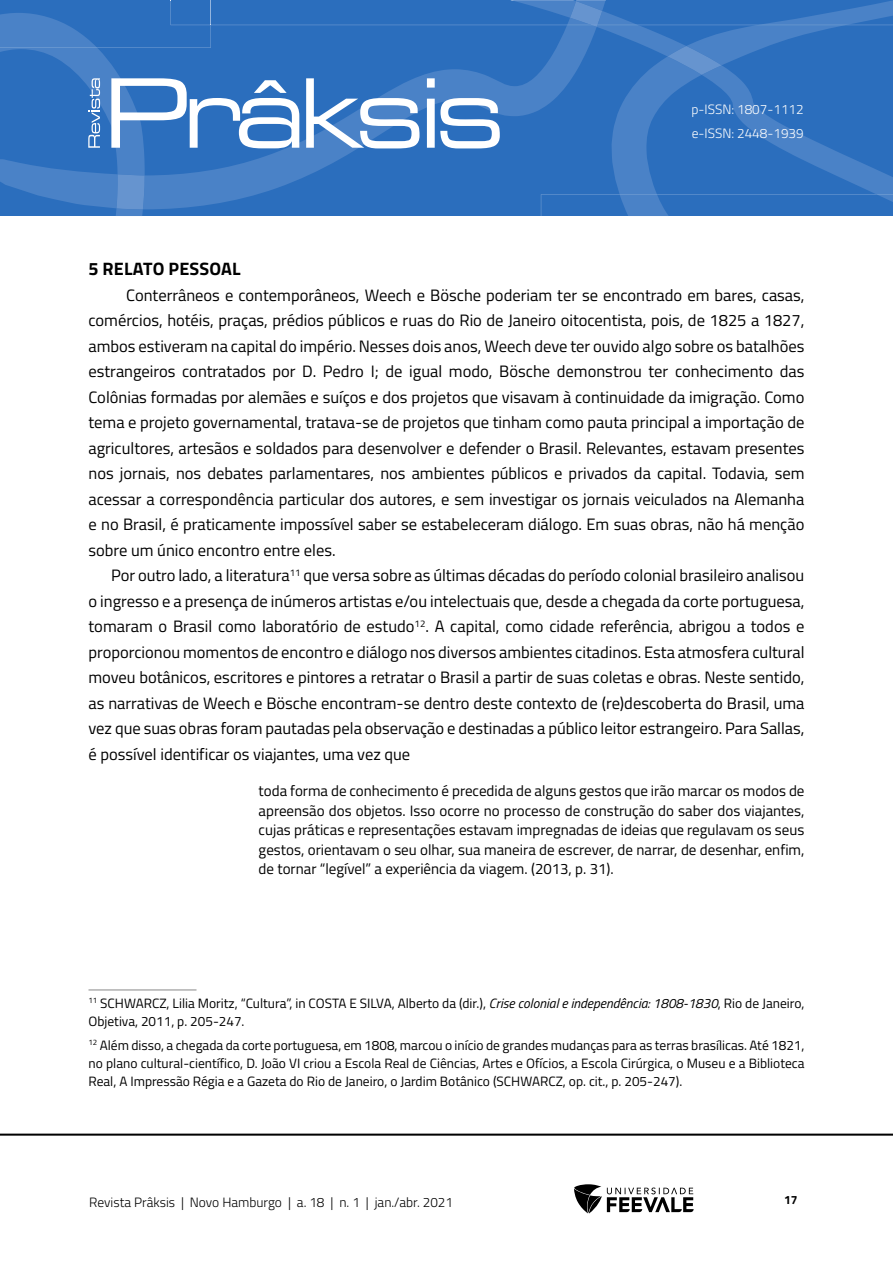
<style>
.page{position:relative;width:893px;height:1263px;background:#fff}
.page>*{position:absolute;margin:0;border:0;box-sizing:border-box;transform-origin:0 0}
.t1{font:700 18px "Titillium Web";letter-spacing:.01em;color:#000}
.t2{font:16.5px/25.5px "Titillium Web";color:#000;text-align:justify}
.t3{font:15px/19.5px "Titillium Web";color:#000;text-align:justify}
.t4{font:13.5px/18px "Titillium Web";color:#000}
.t5{font:300 13.5px "Titillium Web";color:#000}
.t6{font:300 13.5px/24px "Titillium Web";color:#fff}
.t7{font:700 12px "Titillium Web";color:#000}
.s1{font-style:italic}
</style>
<div class="page">
<hr style="left:0;top:1133px;width:893px;height:3px;background:#000">
<svg style="left:574px;top:1184px;width:120px;height:29px"></svg>
<svg style="left:0;top:0;width:893px;height:216px;background:#3c79c2"></svg>
<hr style="left:88px;top:989px;width:108px;height:1px;background:#878787">
<p class="t6" style="left:691px;top:97px;width:114px">p-ISSN: 1807-1112 e-ISSN: 2448-1939</p>
<p class="t1" style="left:88px;top:255px;width:154px">5 RELATO PESSOAL</p>
<p class="t2" style="left:88px;top:282px;width:718px;text-indent:38px">Conterrâneos e contemporâneos, Weech e Bösche poderiam ter se encontrado em bares, casas, comércios, hotéis, praças, prédios públicos e ruas do Rio de Janeiro oitocentista, pois, de 1825 a 1827, ambos estiveram na capital do império. Nesses dois anos, Weech deve ter ouvido algo sobre os batalhões estrangeiros contratados por D. Pedro I; de igual modo, Bösche demonstrou ter conhecimento das Colônias formadas por alemães e suíços e dos projetos que visavam à continuidade da imigração. Como tema e projeto governamental, tratava-se de projetos que tinham como pauta principal a importação de agricultores, artesãos e soldados para desenvolver e defender o Brasil. Relevantes, estavam presentes nos jornais, nos debates parlamentares, nos ambientes públicos e privados da capital. Todavia, sem acessar a correspondência particular dos autores, e sem investigar os jornais veiculados na Alemanha e no Brasil, é praticamente impossível saber se estabeleceram diálogo. Em suas obras, não há menção sobre um único encontro entre eles.</p>
<p class="t2" style="left:88px;top:562px;width:718px;text-indent:23px">Por outro lado, a literatura<sup>11</sup> que versa sobre as últimas décadas do período colonial brasileiro analisou o ingresso e a presença de inúmeros artistas e/ou intelectuais que, desde a chegada da corte portuguesa, tomaram o Brasil como laboratório de estudo<sup>12</sup>. A capital, como cidade referência, abrigou a todos e proporcionou momentos de encontro e diálogo nos diversos ambientes citadinos. Esta atmosfera cultural moveu botânicos, escritores e pintores a retratar o Brasil a partir de suas coletas e obras. Neste sentido, as narrativas de Weech e Bösche encontram-se dentro deste contexto de (re)descoberta do Brasil, uma vez que suas obras foram pautadas pela observação e destinadas a público leitor estrangeiro. Para Sallas, é possível identificar os viajantes, uma vez que</p>
<p class="t3" style="left:259px;top:780px;width:547px">toda forma de conhecimento é precedida de alguns gestos que irão marcar os modos de apreensão dos objetos. Isso ocorre no processo de construção do saber dos viajantes, cujas práticas e representações estavam impregnadas de ideias que regulavam os seus gestos, orientavam o seu olhar, sua maneira de escrever, de narrar, de desenhar, enfim, de tornar “legível” a experiência da viagem. (2013, p. 31).</p>
<p class="t4" style="left:88px;top:993px;width:717px"><sup>11</sup> SCHWARCZ, Lilia Moritz, “Cultura”, in COSTA E SILVA, Alberto da (dir.), <span class="s1">Crise colonial e independência: 1808-1830</span>, Rio de Janeiro,<br>Objetiva, 2011, p. 205-247.</p>
<p class="t4" style="left:88px;top:1035px;width:717px;text-align:justify"><sup>12</sup> Além disso, a chegada da corte portuguesa, em 1808, marcou o início de grandes mudanças para as terras brasílicas. Até 1821, no plano cultural-científico, D. João VI criou a Escola Real de Ciências, Artes e Ofícios, a Escola Cirúrgica, o Museu e a Biblioteca Real, A Impressão Régia e a Gazeta do Rio de Janeiro, o Jardim Botânico (SCHWARCZ, op. cit., p. 205-247).</p>
<p class="t5" style="left:89px;top:1192px;width:365px">Revista Prâksis | Novo Hamburgo | a. 18 | n. 1 | jan./abr. 2021</p>
<p class="t7" style="left:784px;top:1190px;width:15px">17</p>
</div>
